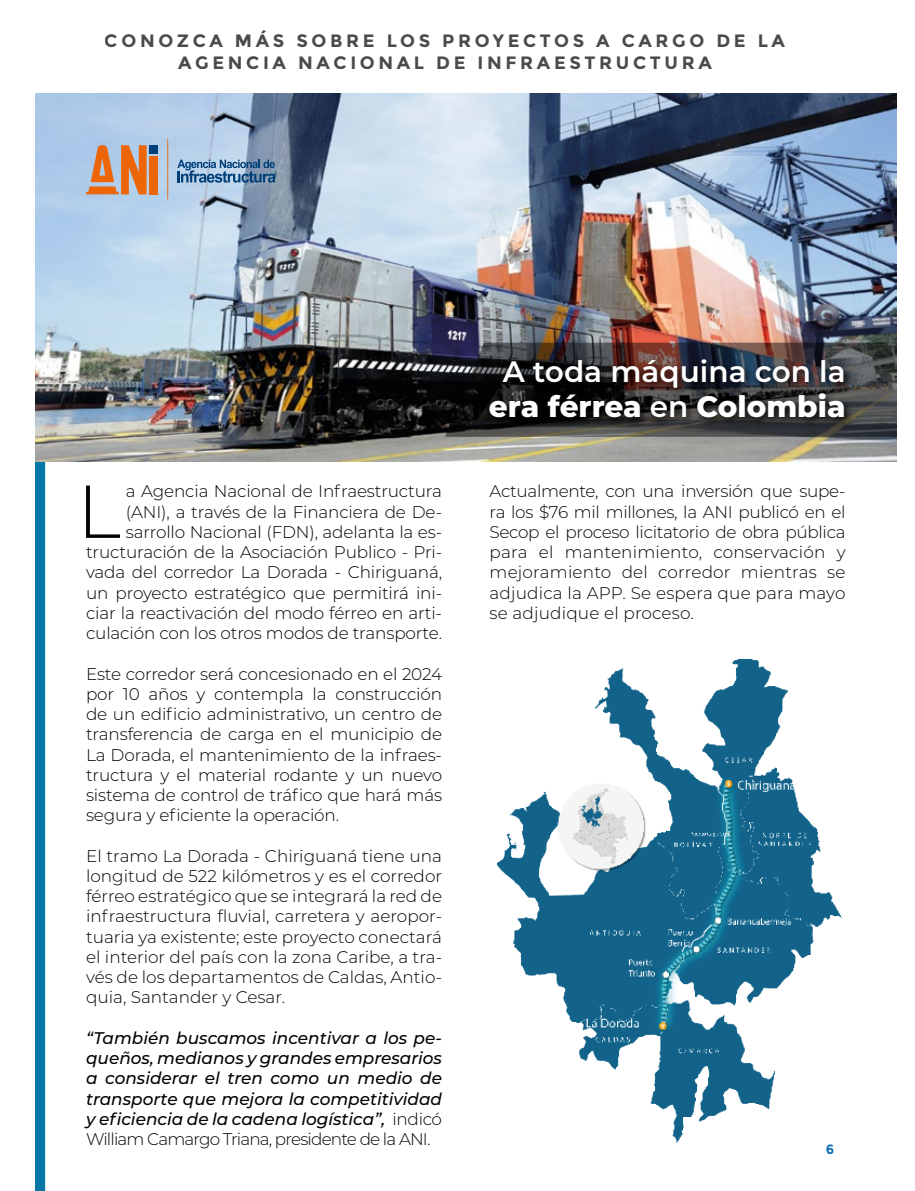
<style>
.page{position:relative;width:915px;height:1191px;background:#fff}
.page>*{position:absolute;margin:0;border:0;box-sizing:border-box;transform-origin:0 0}
.t1{font:300 74.7px "Montserrat";color:#000}
.t2{font:600 29.55px/35.4px "Montserrat";color:#fff;text-align:center}
.t3{font:700 17.85px/21.5px "Montserrat";letter-spacing:.2em;color:#1d1d1b;text-align:center}
.t4{font:300 16.8px/20.2px "Montserrat";letter-spacing:-.01em;color:#000;text-align:justify}
.t5{font:300 16.8px/20.2px "Montserrat";letter-spacing:.01em;color:#030304;text-align:justify}
.t6{font:italic 500 16.8px/20.2px "Montserrat";color:#030304;text-align:justify}
.t7{font:700 13.35px "Montserrat";color:#1070b7}
.s1{font-weight:300;font-style:normal}
.s2{font-weight:800}
</style>
<div class="page">
<svg style="left:35px;top:461px;width:12px;height:730px"></svg>
<img style="left:35px;top:93px;width:860px;height:368px">
<svg style="left:445px;top:343px;width:450px;height:94px"></svg>
<svg style="left:484px;top:355px;width:369px;height:74px"></svg>
<div style="left:149px;top:156px;width:8px;height:38px;background:#ec6608"></div>
<div style="left:149px;top:145px;width:8px;height:9px;background:#003e78"></div>
<svg style="left:86px;top:145px;width:60px;height:49px"></svg>
<svg style="left:177px;top:160px;width:98px;height:23px"></svg>
<svg style="left:167px;top:137px;width:1px;height:64px"></svg>
<img style="left:497px;top:659px;width:344px;height:483px">
<p class="t3" style="left:105px;top:30px;width:681px">CONOZCA MÁS SOBRE LOS PROYECTOS A CARGO DE LA<br>AGENCIA NACIONAL DE INFRAESTRUCTURA</p>
<p class="t4" style="left:86px;top:481px;width:357px;text-align:right">a Agencia Nacional de Infraestructura (ANI), a través de la Financiera de De&shy;sarrollo Nacional (FDN), adelanta la es&shy;tructuración de la Asociación Publico - Pri&shy;vada del corredor La Dorada - Chiriguaná, un proyecto estratégico que permitirá ini&shy;ciar la reactivación del modo férreo en arti&shy;culación con los otros modos de transporte.</p>
<p class="t4" style="left:86px;top:663px;width:357px">Este corredor será concesionado en el 2024 por 10 años y contempla la construcción de un edificio administrativo, un centro de transferencia de carga en el municipio de La Dorada, el mantenimiento de la infraes&shy;tructura y el material rodante y un nuevo sistema de control de tráfico que hará más segura y eficiente la operación.</p>
<p class="t4" style="left:86px;top:845px;width:357px">El tramo La Dorada - Chiriguaná tiene una longitud de 522 kilómetros y es el corredor férreo estratégico que se integrará la red de infraestructura fluvial, carretera y aeropor&shy;tuaria ya existente; este proyecto conectará el interior del país con la zona Caribe, a tra&shy;vés de los departamentos de Caldas, Antio&shy;quia, Santander y Cesar.</p>
<p class="t6" style="left:86px;top:1027px;width:357px">“También buscamos incentivar a los pe&shy;queños, medianos y grandes empresarios a considerar el tren como un medio de transporte que mejora la competitividad y eficiencia de la cadena logística”, <span class="s1">indicó William Camargo Triana, presidente de la ANI.</span></p>
<h1 class="t1" style="left:77px;top:460px;width:45px">L</h1>
<h2 class="t2" style="left:488px;top:352px;width:358px">A toda máquina con la <span class="s2">era férrea</span> en <span class="s2">Colombia</span></h2>
<p class="t5" style="left:489px;top:481px;width:358px">Actualmente, con una inversión que supe&shy;ra los $76 mil millones, la ANI publicó en el Secop el proceso licitatorio de obra pública para el mantenimiento, conservación y mejoramiento del corredor mientras se adjudica la APP. Se espera que para mayo se adjudique el proceso.</p>
<p class="t7" style="left:825px;top:1141px;width:10px">6</p>
</div>
